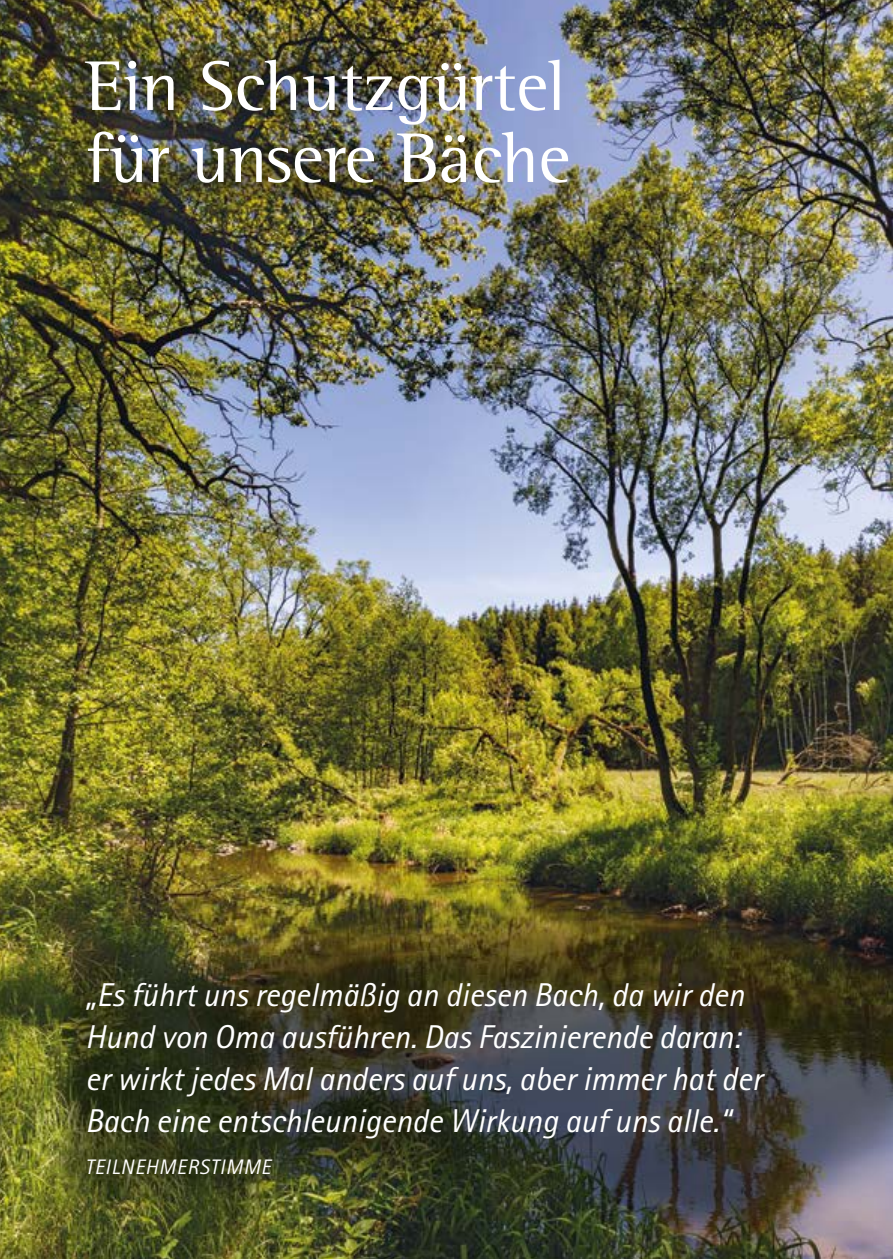
<style>
.page{position:relative;width:893px;height:1259px;background:#fff}
.page>*{position:absolute;margin:0;border:0;box-sizing:border-box;transform-origin:0 0}
.Text-HL_24_24_weiß_H2{font:72px/72px "Rotis Semi Serif Pro";letter-spacing:-.005em;color:#fff}
.Text_Motivation_11_13_weiß_P{font:italic 33px/42px "Rotis Sans Serif Pro";color:#fff}
.Text_Motivation_11_13_weiß_P-2{font:italic 21px "Rotis Sans Serif Pro";letter-spacing:.04em;color:#fff}
</style>
<div class="page">
<img style="left:0;top:0;width:892px;height:1259px">
<h2 class="Text-HL_24_24_weiß_H2" style="left:85px;top:50px;width:487px">Ein Schutzgürtel für unsere Bäche</h2>
<p class="Text_Motivation_11_13_weiß_P" style="left:85px;top:974px;width:678px">„Es führt uns regelmäßig an diesen Bach, da wir den Hund von Oma ausführen. Das Faszinierende daran: er wirkt jedes Mal anders auf uns, aber immer hat der Bach eine entschleunigende Wirkung auf uns alle.“</p>
<p class="Text_Motivation_11_13_weiß_P-2" style="left:85px;top:1154px;width:187px">TEILNEHMERSTIMME</p>
</div>
